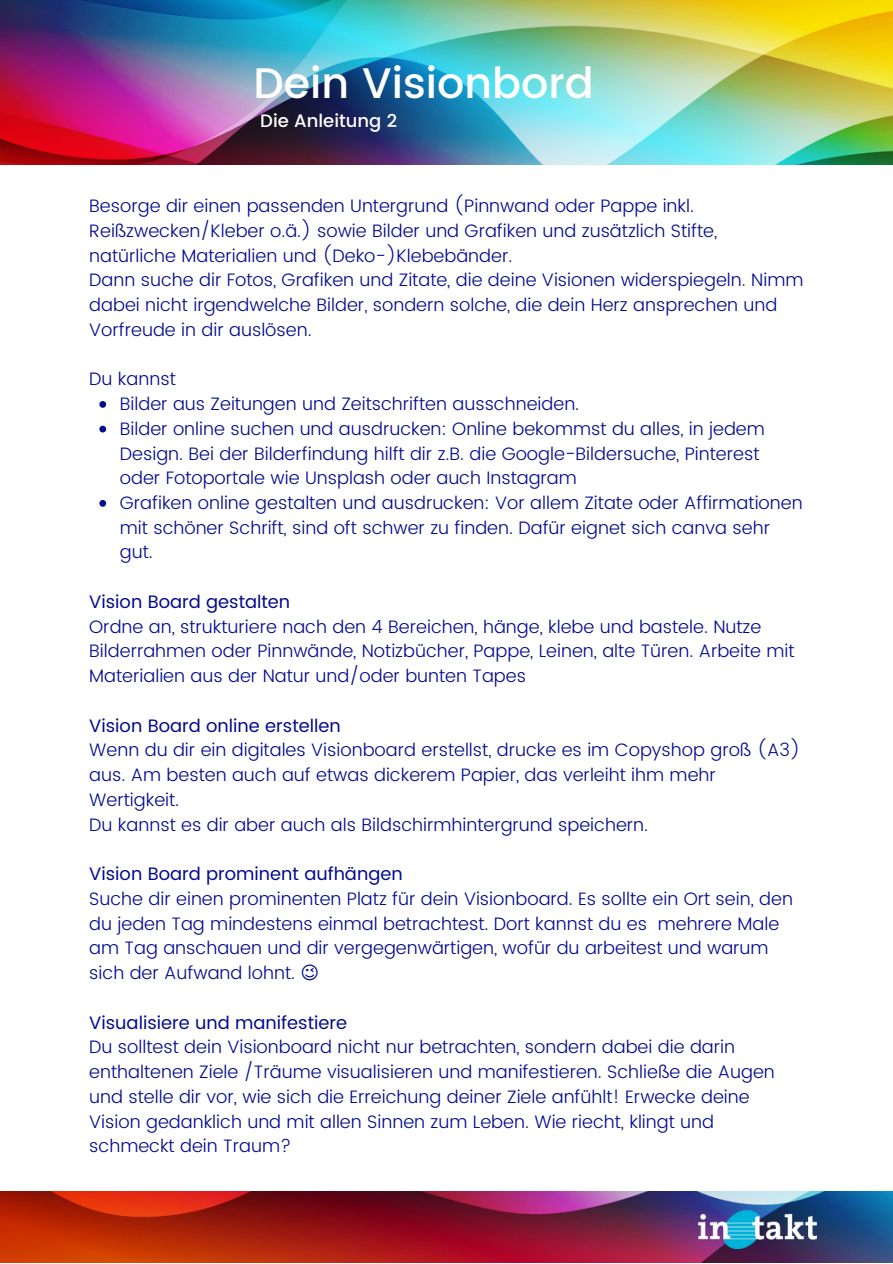
<style>
.page{position:relative;width:893px;height:1264px;background:#fff}
.page>*{position:absolute;margin:0;border:0;box-sizing:border-box;transform-origin:0 0}
.t1{font:500 42.75px "Poppins";color:#fff}
.t2{font:300 18px/24.8px "Poppins";color:#020b8d}
.t3{font:18px "Poppins";color:#020b8d}
.t4{font:500 18px "Poppins";color:#fff}
</style>
<div class="page">
<img style="left:0;top:1191px;width:892px;height:71px">
<img style="left:0;top:0;width:892px;height:164px">
<img style="left:698px;top:1210px;width:118px;height:38px">
<svg style="left:99px;top:401px;width:7px;height:7px"></svg>
<svg style="left:99px;top:426px;width:7px;height:6px"></svg>
<svg style="left:99px;top:500px;width:7px;height:6px"></svg>
<h1 class="t1" style="left:253px;top:59px;width:342px">Dein Visionbord</h1>
<p class="t4" style="left:260px;top:110px;width:138px">Die Anleitung 2</p>
<p class="t2" style="left:89px;top:193px;width:715px">Besorge dir einen passenden Untergrund (Pinnwand oder Pappe inkl.<br>Reißzwecken/Kleber o.ä.) sowie Bilder und Grafiken und zusätzlich Stifte, natürliche Materialien und (Deko-)Klebebänder.<br>Dann suche dir Fotos, Grafiken und Zitate, die deine Visionen widerspiegeln. Nimm dabei nicht irgendwelche Bilder, sondern solche, die dein Herz ansprechen und Vorfreude in dir auslösen.</p>
<p class="t2" style="left:89px;top:367px;width:88px">Du kannst</p>
<p class="t2" style="left:120px;top:391px;width:684px">Bilder aus Zeitungen und Zeitschriften ausschneiden.<br>Bilder online suchen und ausdrucken: Online bekommst du alles, in jedem Design. Bei der Bilderfindung hilft dir z.B. die Google-Bildersuche, Pinterest oder Fotoportale wie Unsplash oder auch Instagram<br>Grafiken online gestalten und ausdrucken: Vor allem Zitate oder Affirmationen mit schöner Schrift, sind oft schwer zu finden. Dafür eignet sich canva sehr gut.</p>
<p class="t3" style="left:89px;top:591px;width:202px">Vision Board gestalten</p>
<p class="t2" style="left:89px;top:614px;width:706px">Ordne an, strukturiere nach den 4 Bereichen, hänge, klebe und bastele. Nutze<br>Bilderrahmen oder Pinnwände, Notizbücher, Pappe, Leinen, alte Türen. Arbeite mit<br>Materialien aus der Natur und/oder bunten Tapes</p>
<p class="t3" style="left:89px;top:715px;width:253px">Vision Board online erstellen</p>
<p class="t2" style="left:89px;top:737px;width:712px">Wenn du dir ein digitales Visionboard erstellst, drucke es im Copyshop groß (A3) aus. Am besten auch auf etwas dickerem Papier, das verleiht ihm mehr Wertigkeit.<br>Du kannst es dir aber auch als Bildschirmhintergrund speichern.</p>
<p class="t3" style="left:89px;top:863px;width:315px">Vision Board prominent aufhängen</p>
<p class="t2" style="left:89px;top:886px;width:705px">Suche dir einen prominenten Platz für dein Visionboard. Es sollte ein Ort sein, den du jeden Tag mindestens einmal betrachtest. Dort kannst du es mehrere Male am Tag anschauen und dir vergegenwärtigen, wofür du arbeitest und warum sich der Aufwand lohnt.</p>
<p class="t3" style="left:89px;top:1011px;width:259px">Visualisiere und manifestiere</p>
<p class="t2" style="left:89px;top:1034px;width:687px">Du solltest dein Visionboard nicht nur betrachten, sondern dabei die darin enthaltenen Ziele /Träume visualisieren und manifestieren. Schließe die Augen und stelle dir vor, wie sich die Erreichung deiner Ziele anfühlt! Erwecke deine Vision gedanklich und mit allen Sinnen zum Leben. Wie riecht, klingt und schmeckt dein Traum?</p>
</div>
